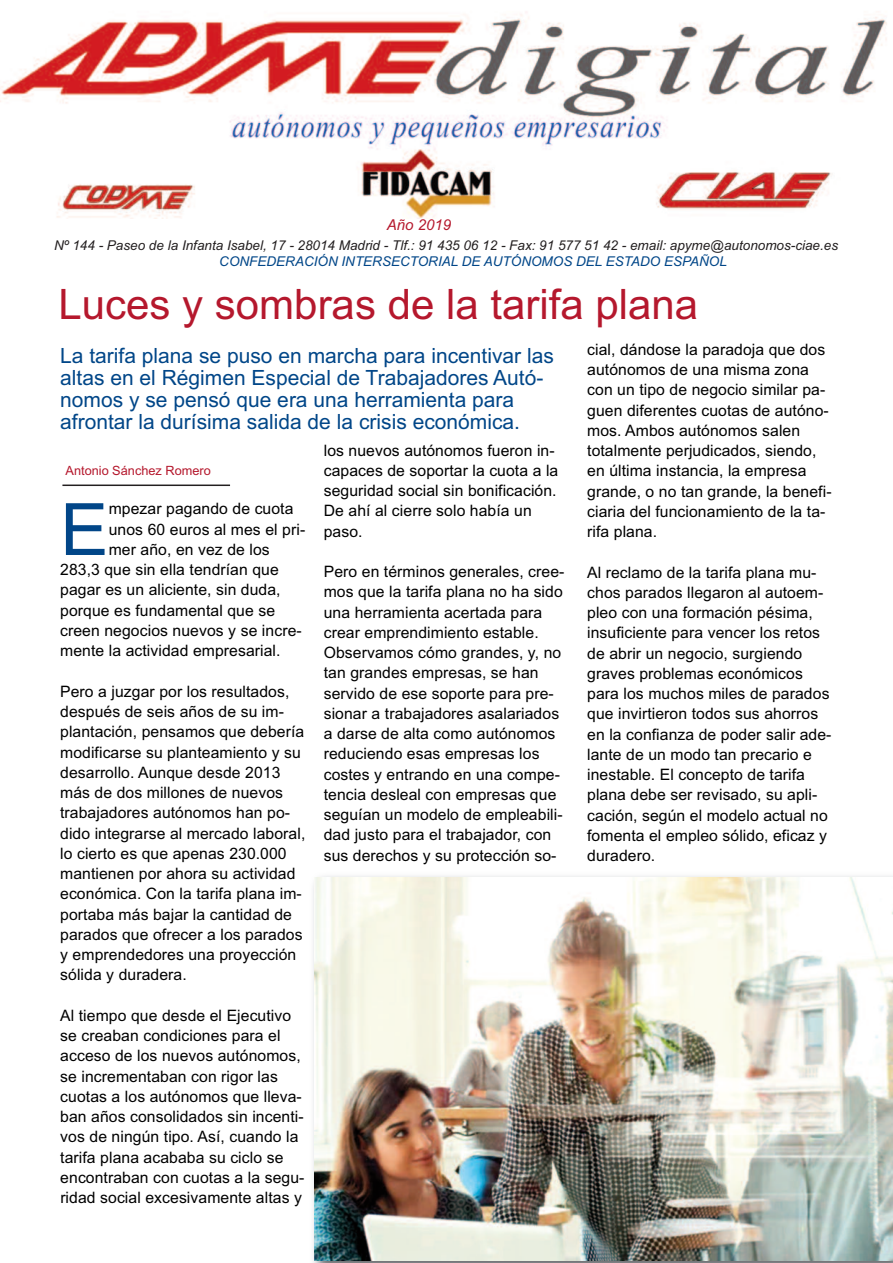
<style>
.page{position:relative;width:893px;height:1263px;background:#fff}
.page>*{position:absolute;margin:0;border:0;box-sizing:border-box;transform-origin:0 0}
.t1{font:72.3px "Arial";color:#014688}
.t2{font:42px "Arial";color:#b5182d}
.t3{font:21px/22px "Arial";color:#014688}
.t4{font:15.75px/20.2px "Arial";letter-spacing:.005em;color:#000}
.t5{font:italic 15px "Arial";color:#b5182d}
.t6{font:italic 13.5px "Arial";color:#231f20}
.t7{font:italic 13.5px "Arial";color:#014688}
.t8{font:12.75px "Arial";color:#b5182d}
</style>
<div class="page">
<img style="left:0;top:12px;width:887px;height:206px">
<img style="left:315px;top:877px;width:577px;height:384px">
<hr style="left:62px;top:484px;width:168px;height:2px;background:#231f20">
<p class="t5" style="left:387px;top:216px;width:66px">Año 2019</p>
<p class="t6" style="left:54px;top:238px;width:786px">Nº 144 - Paseo de la Infanta Isabel, 17 - 28014 Madrid - Tlf.: 91 435 06 12 - Fax: 91 577 51 42 - email: apyme@autonomos-ciae.es</p>
<p class="t7" style="left:219px;top:254px;width:509px">CONFEDERACIÓN INTERSECTORIAL DE AUTÓNOMOS DEL ESTADO ESPAÑOL</p>
<h2 class="t2" style="left:59px;top:280px;width:641px">Luces y sombras de la tarifa plana</h2>
<h3 class="t3" style="left:60px;top:345px;width:495px">La tarifa plana se puso en marcha para incentivar las altas en el Régimen Especial de Trabajadores Autó&shy;nomos y se pensó que era una herramienta para afrontar la durísima salida de la crisis económica.</h3>
<p class="t8" style="left:66px;top:463px;width:147px">Antonio Sánchez Romero</p>
<p class="t4" style="left:324px;top:440px;width:236px">los nuevos autónomos fueron in&shy;capaces de soportar la cuota a la seguridad social sin bonificación.<br>De ahí al cierre solo había un paso.</p>
<p class="t4" style="left:324px;top:562px;width:242px">Pero en términos generales, cree&shy;mos que la tarifa plana no ha sido una herramienta acertada para crear emprendimiento estable.<br>Observamos cómo grandes, y, no tan grandes empresas, se han servido de ese soporte para pre&shy;sionar a trabajadores asalariados a darse de alta como autónomos reduciendo esas empresas los costes y entrando en una compe&shy;tencia desleal con empresas que seguían un modelo de empleabili&shy;dad justo para el trabajador, con sus derechos y su protección so-</p>
<h1 class="t1" style="left:60px;top:488px;width:50px">E</h1>
<p class="t4" style="left:109px;top:499px;width:186px">mpezar pagando de cuota</p>
<p class="t4" style="left:109px;top:519px;width:198px">unos 60 euros al mes el pri-</p>
<p class="t4" style="left:109px;top:539px;width:162px">mer año, en vez de los</p>
<p class="t4" style="left:60px;top:560px;width:220px">283,3 que sin ella tendrían que</p>
<p class="t4" style="left:60px;top:580px;width:222px">pagar es un aliciente, sin duda,</p>
<p class="t4" style="left:60px;top:600px;width:216px">porque es fundamental que se</p>
<p class="t4" style="left:60px;top:620px;width:243px">creen negocios nuevos y se incre-</p>
<p class="t4" style="left:60px;top:641px;width:222px">mente la actividad empresarial.</p>
<p class="t4" style="left:60px;top:681px;width:247px">Pero a juzgar por los resultados, después de seis años de su im&shy;plantación, pensamos que debería modificarse su planteamiento y su desarrollo. Aunque desde 2013 más de dos millones de nuevos trabajadores autónomos han po&shy;dido integrarse al mercado laboral, lo cierto es que apenas 230.000 mantienen por ahora su actividad económica. Con la tarifa plana im&shy;portaba más bajar la cantidad de parados que ofrecer a los parados y emprendedores una proyección sólida y duradera.</p>
<p class="t4" style="left:60px;top:1005px;width:246px">Al tiempo que desde el Ejecutivo se creaban condiciones para el acceso de los nuevos autónomos, se incrementaban con rigor las cuotas a los autónomos que lleva&shy;ban años consolidados sin incenti&shy;vos de ningún tipo. Así, cuando la tarifa plana acababa su ciclo se encontraban con cuotas a la segu&shy;ridad social excesivamente altas y</p>
<p class="t4" style="left:587px;top:339px;width:246px">cial, dándose la paradoja que dos autónomos de una misma zona con un tipo de negocio similar pa&shy;guen diferentes cuotas de autóno&shy;mos. Ambos autónomos salen totalmente perjudicados, siendo, en última instancia, la empresa grande, o no tan grande, la benefi&shy;ciaria del funcionamiento de la ta&shy;rifa plana.</p>
<p class="t4" style="left:587px;top:562px;width:246px">Al reclamo de la tarifa plana mu&shy;chos parados llegaron al autoem&shy;pleo con una formación pésima, insuficiente para vencer los retos de abrir un negocio, surgiendo graves problemas económicos para los muchos miles de parados que invirtieron todos sus ahorros en la confianza de poder salir ade&shy;lante de un modo tan precario e inestable. El concepto de tarifa plana debe ser revisado, su apli&shy;cación, según el modelo actual no fomenta el empleo sólido, eficaz y duradero.</p>
</div>
